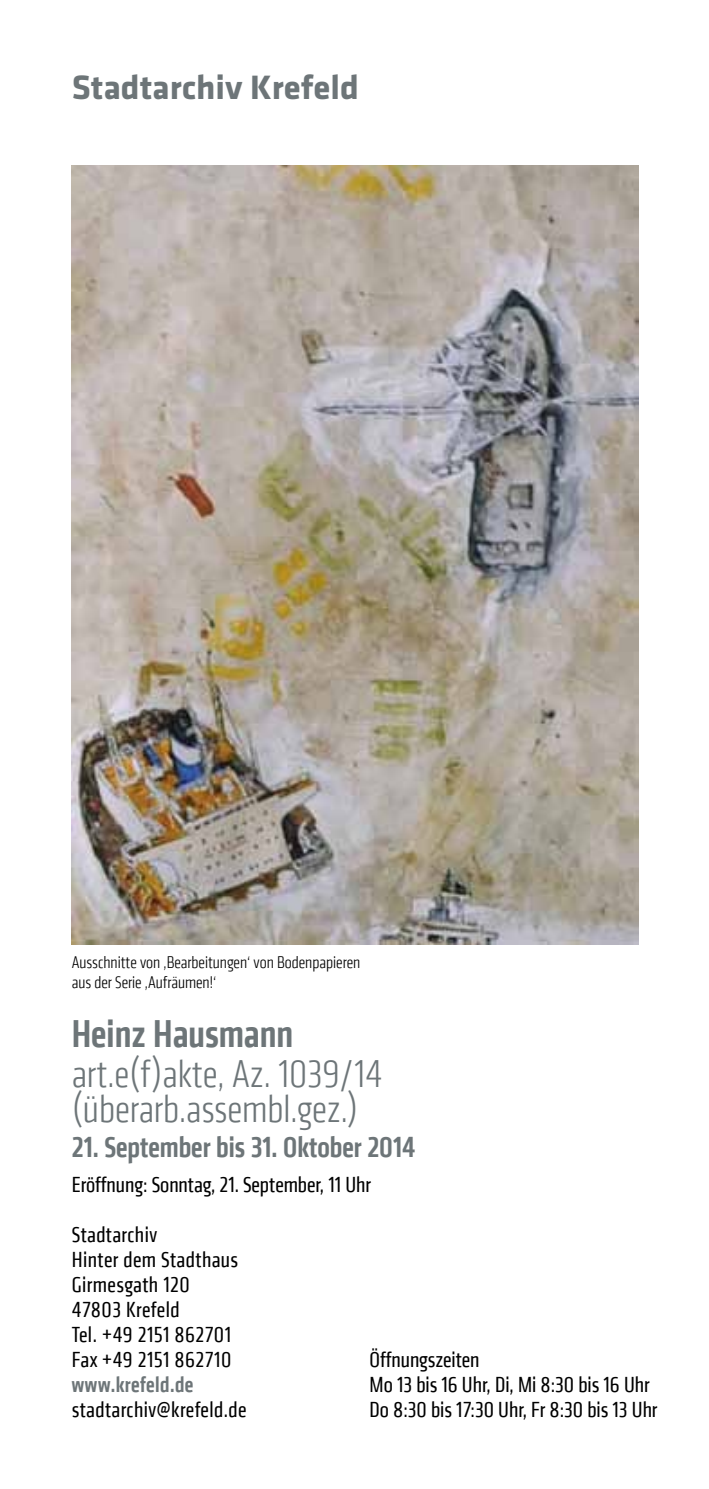
<style>
.page{position:relative;width:709px;height:1489px;background:#fff}
.page>*{position:absolute;margin:0;border:0;box-sizing:border-box;transform-origin:0 0}
.t1{font:300 condensed 40px/35px "Klavika CH";color:#6d7578}
.t2{font:500 condensed 40px "Klavika CH";color:#6d7578}
.t3{font:700 35px "Klavika";color:#6d7578}
.t4{font:500 condensed 30px "Klavika CH";color:#6d7578}
.t5{font:condensed 22.5px/25px "Klavika CH";letter-spacing:.015em;color:#000}
.t6{font:22.5px "Klavika CH Medium Cond TF";letter-spacing:.02em;color:#6d7578}
.t7{font:300 condensed 17.5px/20px "Klavika CH";color:#000}
</style>
<div class="page">
<img style="left:72px;top:165px;width:567px;height:779px">
<h2 class="t3" style="left:72px;top:62px;width:289px">Stadtarchiv Krefeld</h2>
<p class="t7" style="left:72px;top:952px;width:290px">Ausschnitte von ‚Bearbeitungen‘ von Bodenpapieren aus der Serie ‚Aufräumen!‘</p>
<h1 class="t2" style="left:72px;top:1008px;width:223px">Heinz Hausmann</h1>
<h1 class="t1" style="left:72px;top:1056px;width:312px">art.e(f)akte, Az. 1039/14 (überarb.assembl.gez.)</h1>
<h3 class="t4" style="left:72px;top:1127px;width:345px">21. September bis 31. Oktober 2014</h3>
<p class="t5" style="left:72px;top:1171px;width:300px">Eröffnung: Sonntag, 21. September, 11 Uhr</p>
<p class="t5" style="left:72px;top:1222px;width:168px">Stadtarchiv<br>Hinter dem Stadthaus<br>Girmesgath 120<br>47803 Krefeld<br>Tel. +49 2151 862701<br>Fax +49 2151 862710</p>
<p class="t6" style="left:72px;top:1370px;width:123px">www.krefeld.de</p>
<p class="t5" style="left:72px;top:1397px;width:176px">stadtarchiv@krefeld.de</p>
<p class="t5" style="left:369px;top:1347px;width:289px">Öffnungszeiten<br>Mo 13 bis 16 Uhr, Di, Mi 8:30 bis 16 Uhr<br>Do 8:30 bis 17:30 Uhr, Fr 8:30 bis 13 Uhr</p>
</div>
